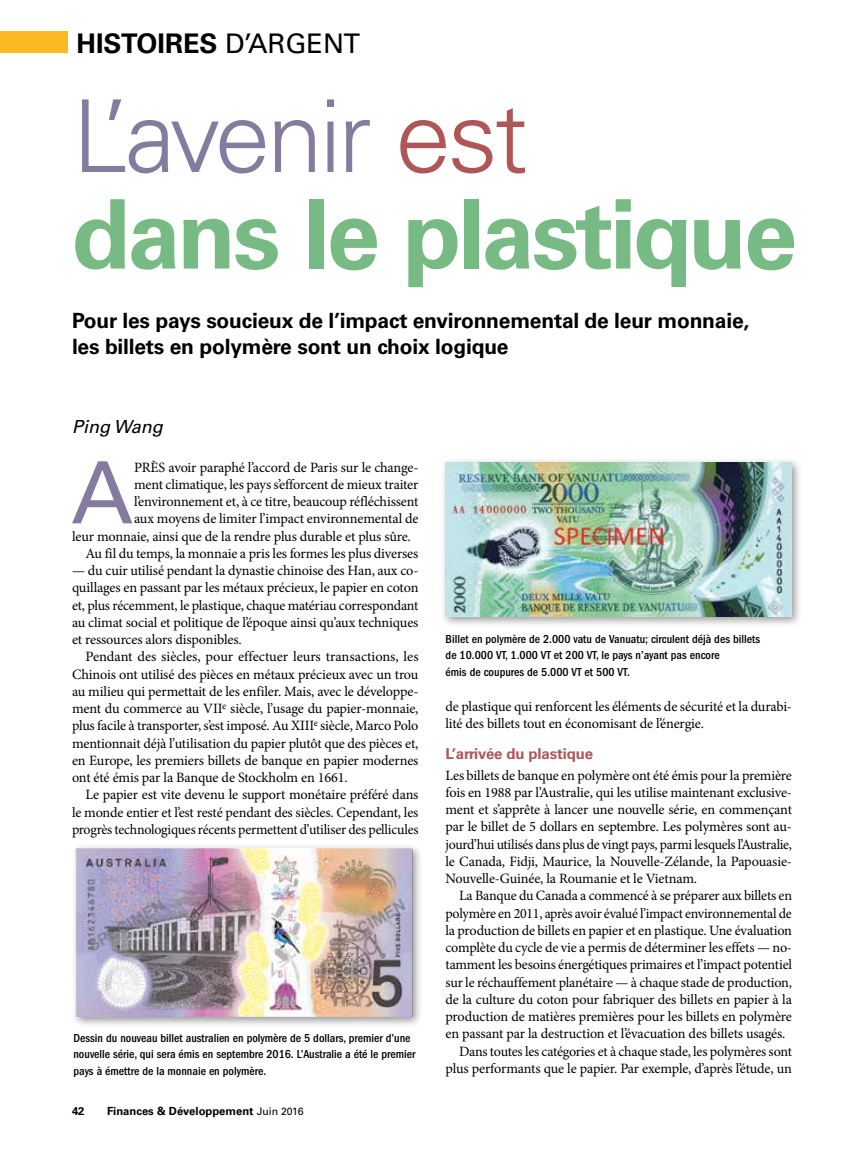
<style>
.page{position:relative;width:864px;height:1161px;background:#fff}
.page>*{position:absolute;margin:0;border:0;box-sizing:border-box;transform-origin:0 0}
.t1{font:300 100.5px "Univers LT Std";letter-spacing:-.035em;color:#857b9e}
.t2{font:700 96px "Univers LT Std";letter-spacing:-.035em;color:#77ba84}
.t3{font:85.95px "Univers LT Std";color:#857b9e}
.t4{font:700 27px "Univers LT Std";color:#000}
.t5{font:700 21px/25.5px "Univers LT Std";letter-spacing:-.01em;color:#000}
.t6{font:italic 18px "Univers LT Std";color:#000}
.t7{font:700 15px "Univers LT Std";letter-spacing:-.01em;color:#b05558}
.t8{font:14.25px/17.2px "Minion Pro";letter-spacing:-.015em;color:#000;text-align:justify}
.t9{font:500 condensed 12px/16.5px "ITC Franklin Gothic Std";color:#000}
.t10{font:700 11.25px "Univers LT Std";color:#000}
.s1{font-weight:400}
.s2{color:#b05558}
.s3{font-weight:400;font-size:10.5px}
</style>
<div class="page">
<div style="left:0;top:31px;width:68px;height:21px;background:#fdb924"></div>
<div style="left:71px;top:843px;width:352px;height:185px;background:#000;opacity:.4"></div>
<img style="left:76px;top:849px;width:336px;height:168px">
<div style="left:440px;top:457px;width:363px;height:171px;background:#000;opacity:.4"></div>
<img style="left:446px;top:462px;width:346px;height:154px">
<h3 class="t4" style="left:77px;top:27px;width:285px">HISTOIRES <span class="s1">D’ARGENT</span></h3>
<h1 class="t1" style="left:72px;top:76px;width:457px">L’avenir <span class="s2">est</span></h1>
<h2 class="t2" style="left:72px;top:179px;width:727px">dans le plastique</h2>
<h3 class="t5" style="left:72px;top:308px;width:679px">Pour les pays soucieux de l’impact environnemental de leur monnaie, les billets en polymère sont un choix logique</h3>
<p class="t6" style="left:72px;top:416px;width:92px">Ping Wang</p>
<h3 class="t3" style="left:71px;top:442px;width:64px">A</h3>
<p class="t8" style="left:134px;top:459px;width:286px">PRÈS avoir paraphé l’accord de Paris sur le change-</p>
<p class="t8" style="left:134px;top:476px;width:286px">ment climatique, les pays s’efforcent de mieux traiter</p>
<p class="t8" style="left:134px;top:493px;width:286px">l’environnement et, à ce titre, beaucoup réfléchissent</p>
<p class="t8" style="left:134px;top:510px;width:286px">aux moyens de limiter l’impact environnemental de</p>
<p class="t8" style="left:72px;top:528px;width:340px">leur monnaie, ainsi que de la rendre plus durable et plus sûre.</p>
<p class="t8" style="left:85px;top:545px;width:334px">Au fil du temps, la monnaie a pris les formes les plus diverses</p>
<p class="t8" style="left:72px;top:562px;width:348px">— du cuir utilisé pendant la dynastie chinoise des Han, aux co&shy;quillages en passant par les métaux précieux, le papier en coton et, plus récemment, le plastique, chaque matériau correspondant au climat social et politique de l’époque ainsi qu’aux techniques et ressources alors disponibles.</p>
<p class="t8" style="left:72px;top:648px;width:348px;text-indent:14px">Pendant des siècles, pour effectuer leurs transactions, les Chinois ont utilisé des pièces en métaux précieux avec un trou au milieu qui permettait de les enfiler. Mais, avec le développe&shy;ment du commerce au VII<sup>e</sup> siècle, l’usage du papier-monnaie, plus facile à transporter, s’est imposé. Au XIII<sup>e</sup> siècle, Marco Polo mentionnait déjà l’utilisation du papier plutôt que des pièces et, en Europe, les premiers billets de banque en papier modernes ont été émis par la Banque de Stockholm en 1661.</p>
<p class="t8" style="left:72px;top:786px;width:348px;text-indent:13px">Le papier est vite devenu le support monétaire préféré dans le monde entier et l’est resté pendant des siècles. Cependant, les progrès technologiques récents permettent d’utiliser des pellicules</p>
<p class="t9" style="left:73px;top:1030px;width:344px">Dessin du nouveau billet australien en polymère de 5 dollars, premier d’une nouvelle série, qui sera émis en septembre 2016. L’Australie a été le premier pays à émettre de la monnaie en polymère.</p>
<p class="t10" style="left:72px;top:1105px;width:14px">42</p>
<p class="t10" style="left:107px;top:1105px;width:198px">Finances &amp; Développement <span class="s3">Juin 2016</span></p>
<p class="t9" style="left:446px;top:631px;width:316px">Billet en polymère de 2.000 vatu de Vanuatu; circulent déjà des billets de 10.000 VT, 1.000 VT et 200 VT, le pays n’ayant pas encore<br>émis de coupures de 5.000 VT et 500 VT.</p>
<p class="t8" style="left:446px;top:698px;width:348px">de plastique qui renforcent les éléments de sécurité et la durabi&shy;lité des billets tout en économisant de l’énergie.</p>
<p class="t7" style="left:446px;top:745px;width:149px">L’arrivée du plastique</p>
<p class="t8" style="left:446px;top:767px;width:348px">Les billets de banque en polymère ont été émis pour la première fois en 1988 par l’Australie, qui les utilise maintenant exclusive&shy;ment et s’apprête à lancer une nouvelle série, en commençant par le billet de 5 dollars en septembre. Les polymères sont au&shy;jourd’hui utilisés dans plus de vingt pays, parmi lesquels l’Australie, le Canada, Fidji, Maurice, la Nouvelle-Zélande, la Papouasie-Nouvelle-Guinée, la Roumanie et le Vietnam.</p>
<p class="t8" style="left:459px;top:887px;width:335px">La Banque du Canada a commencé à se préparer aux billets en</p>
<p class="t8" style="left:446px;top:905px;width:348px">polymère en 2011, après avoir évalué l’impact environnemental de</p>
<p class="t8" style="left:446px;top:922px;width:348px">la production de billets en papier et en plastique. Une évaluation</p>
<p class="t8" style="left:446px;top:939px;width:348px">complète du cycle de vie a permis de déterminer les effets — no-</p>
<p class="t8" style="left:446px;top:956px;width:348px">tamment les besoins énergétiques primaires et l’impact potentiel</p>
<p class="t8" style="left:446px;top:974px;width:348px">sur le réchauffement planétaire — à chaque stade de production,</p>
<p class="t8" style="left:446px;top:991px;width:348px">de la culture du coton pour fabriquer des billets en papier à la</p>
<p class="t8" style="left:446px;top:1008px;width:348px">production de matières premières pour les billets en polymère</p>
<p class="t8" style="left:446px;top:1025px;width:341px">en passant par la destruction et l’évacuation des billets usagés.</p>
<p class="t8" style="left:459px;top:1043px;width:335px">Dans toutes les catégories et à chaque stade, les polymères sont</p>
<p class="t8" style="left:446px;top:1060px;width:348px">plus performants que le papier. Par exemple, d’après l’étude, un</p>
</div>
